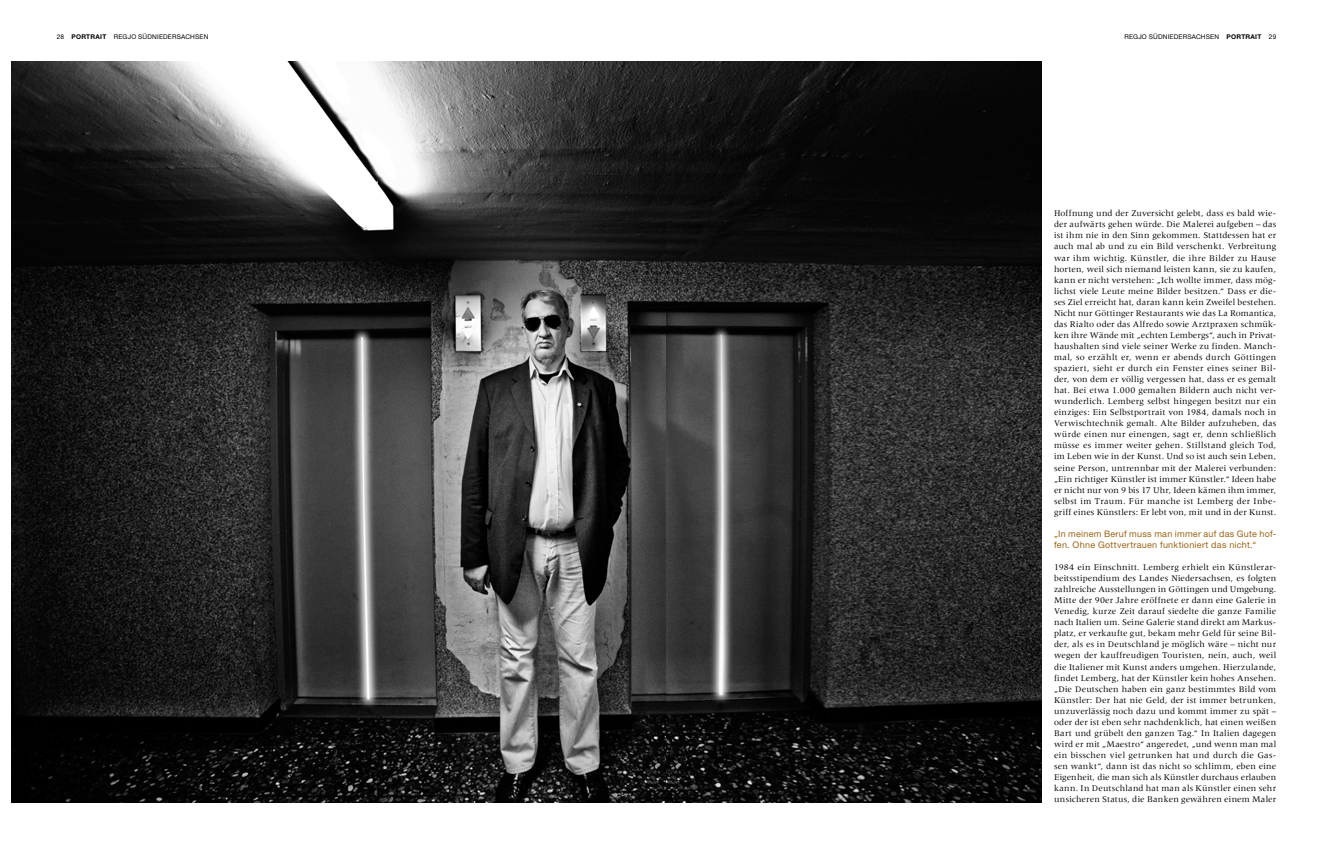
<style>
.page{position:relative;width:1333px;height:859px;background:#fff}
.page>*{position:absolute;margin:0;border:0;box-sizing:border-box;transform-origin:0 0}
.t1{font:9px/11.1px "Meridien";letter-spacing:.015em;color:#000;text-align:justify}
.t2{font:9px/11.1px "Helvetica Neue LT";letter-spacing:.025em;color:#9b6415}
.t3{font:6.5px "Helvetica Neue LT";letter-spacing:.03em;color:#000}
.s1{font-weight:700}
</style>
<div class="page">
<img style="left:11px;top:62px;width:655px;height:740px">
<img style="left:666px;top:62px;width:375px;height:740px">
<p class="t3" style="left:57px;top:33px;width:153px">28 <span class="s1">PORTRAIT</span> regjo südniedersa chsen</p>
<p class="t3" style="left:1124px;top:33px;width:153px">regjo südniedersa chsen <span class="s1">PORTRAIT</span> 29</p>
<p class="t1" style="left:1054px;top:208px;width:224px">Hoffnung und der Zuversicht gelebt, dass es bald wie&shy;der aufwärts gehen würde. Die Malerei aufgeben – das ist ihm nie in den Sinn gekommen. Stattdessen hat er auch mal ab und zu ein Bild verschenkt. Verbreitung war ihm wichtig. Künstler, die ihre Bilder zu Hause horten, weil sich niemand leisten kann, sie zu kaufen, kann er nicht verstehen: „Ich wollte immer, dass mög&shy;lichst viele Leute meine Bilder besitzen.“ Dass er die&shy;ses Ziel erreicht hat, daran kann kein Zweifel bestehen.<br>Nicht nur Göttinger Restaurants wie das La Romantica, das Rialto oder das Alfredo sowie Arztpraxen schmüc&shy;ken ihre Wände mit „echten Lembergs“, auch in Privat&shy;haushalten sind viele seiner Werke zu finden. Manch&shy;mal, so erzählt er, wenn er abends durch Göttingen spaziert, sieht er durch ein Fenster eines seiner Bil&shy;der, von dem er völlig vergessen hat, dass er es gemalt hat. Bei etwa 1.000 gemalten Bildern auch nicht ver&shy;wunderlich. Lemberg selbst hingegen besitzt nur ein einziges: Ein Selbstportrait von 1984, damals noch in Verwischtechnik gemalt. Alte Bilder aufzuheben, das würde einen nur einengen, sagt er, denn schließlich müsse es immer weiter gehen. Stillstand gleich Tod, im Leben wie in der Kunst. Und so ist auch sein Leben, seine Person, untrennbar mit der Malerei verbunden: „Ein richtiger Künstler ist immer Künstler.“ Ideen habe er nicht nur von 9 bis 17 Uhr, Ideen kämen ihm immer, selbst im Traum. Für manche ist Lemberg der Inbe&shy;griff eines Künstlers: Er lebt von, mit und in der Kunst.</p>
<p class="t2" style="left:1054px;top:528px;width:224px">„I n meinem Beruf muss man immer auf das Gute hof&shy;fen. Ohne Gottvertrauen funktioniert das nicht.“</p>
<p class="t1" style="left:1054px;top:561px;width:224px">1984 ein Einschnitt. Lemberg erhielt ein Künstlerar&shy;beitsstipendium des Landes Niedersachsen, es folgten zahlreiche Ausstellungen in Göttingen und Umgebung.<br>Mitte der 90er Jahre eröffnete er dann eine Galerie in Venedig, kurze Zeit darauf siedelte die ganze Familie nach Italien um. Seine Galerie stand direkt am Markus&shy;platz, er verkaufte gut, bekam mehr Geld für seine Bil&shy;der, als es in Deutschland je möglich wäre – nicht nur wegen der kauffreudigen Touristen, nein, auch, weil die Italiener mit Kunst anders umgehen. Hierzulande, findet Lemberg, hat der Künstler kein hohes Ansehen. „Die Deutschen haben ein ganz bestimmtes Bild vom Künstler: Der hat nie Geld, der ist immer betrunken, unzuverlässig noch dazu und kommt immer zu spät – oder der ist eben sehr nachdenklich, hat einen weißen Bart und grübelt den ganzen Tag.“ In Italien dagegen wird er mit „Maestro“ angeredet, „und wenn man mal ein bisschen viel getrunken hat und durch die Gas&shy;sen wankt“, dann ist das nicht so schlimm, eben eine Eigenheit, die man sich als Künstler durchaus erlauben kann. In Deutschland hat man als Künstler einen sehr unsicheren Status, die Banken gewähren einem Maler</p>
</div>
